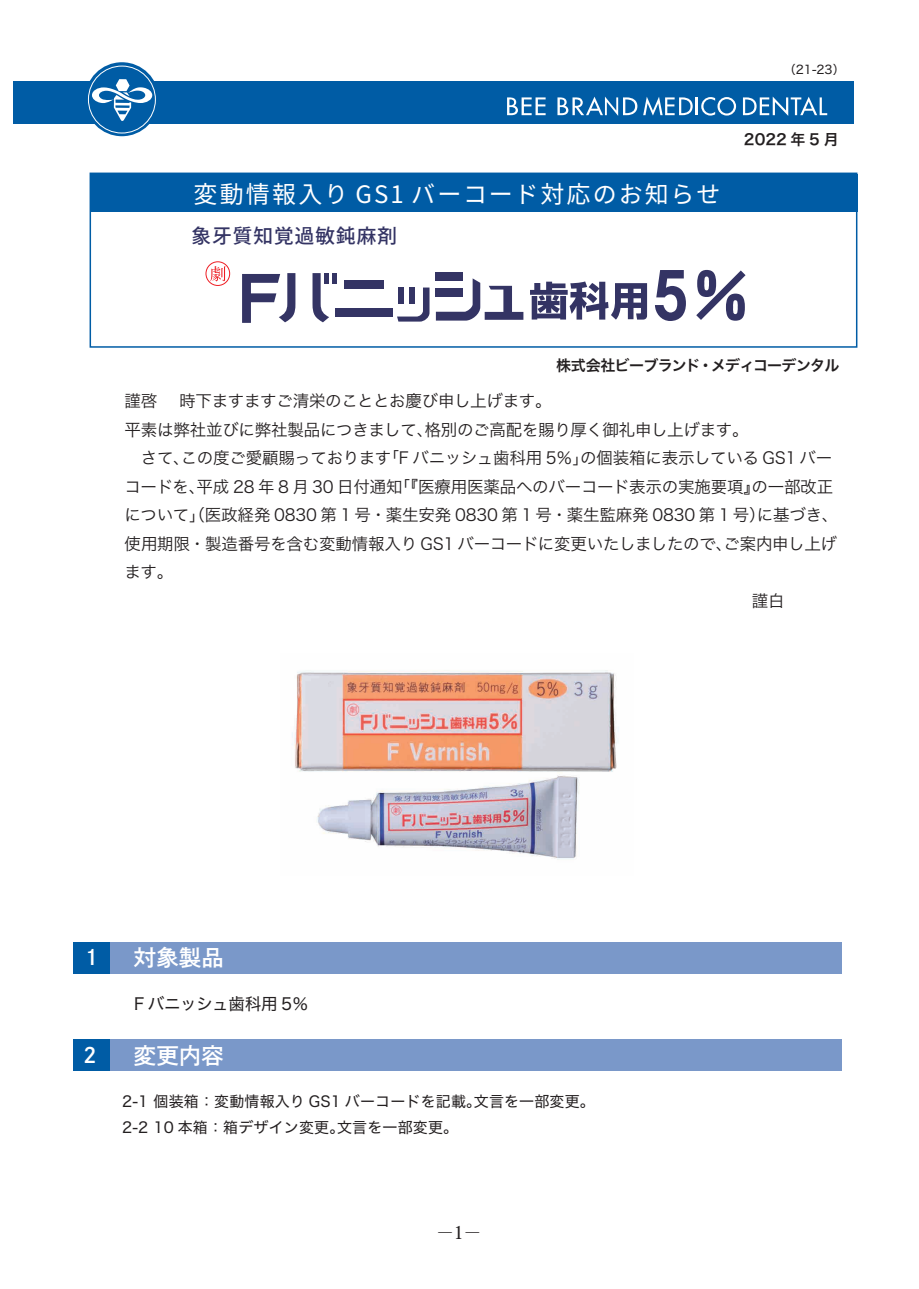
<style>
.page{position:relative;width:919px;height:1289px;background:#fff}
.page>*{position:absolute;margin:0;border:0;box-sizing:border-box;transform-origin:0 0}
.t1{font:24px "Source Han Sans JP";letter-spacing:.085em;color:#fff}
.t2{font:22.5px "DNP Shuei Go Kin Std B";color:#fff}
.t3{font:21px "DNP Shuei Go Kin Std B";color:#fff}
.t4{font:500 19.5px "Koz Go Pr 6 N";letter-spacing:.06em;color:#343464}
.t5{font:16.5px/28.5px "Hiragino Sans W3";letter-spacing:-.015em;color:#231f20}
.t6{font:16.5px "Hiragino Sans W4";letter-spacing:-.02em;color:#231f20}
.t7{font:15px/25.5px "Hiragino Sans W4";letter-spacing:.01em;color:#231f20}
.t8{font:15px "Hiragino Sans W6";letter-spacing:-.04em;color:#231f20}
.t9{font:12px "Hiragino Sans W4";color:#231f20}
</style>
<div class="page">
<div style="left:103px;top:942px;width:738px;height:31px;background:#7a98c9"></div>
<div style="left:73px;top:942px;width:37px;height:31px;background:#005ca5"></div>
<div style="left:103px;top:1039px;width:738px;height:32px;background:#7a98c9"></div>
<div style="left:73px;top:1039px;width:37px;height:32px;background:#005ca5"></div>
<div style="left:13px;top:81px;width:840px;height:43px;background:#005ca5"></div>
<svg style="left:507px;top:97px;width:38px;height:18px"></svg>
<svg style="left:557px;top:97px;width:80px;height:19px"></svg>
<svg style="left:643px;top:97px;width:49px;height:19px"></svg>
<hr style="left:695px;top:97px;width:3px;height:18px;background:#fff">
<svg style="left:701px;top:97px;width:35px;height:19px"></svg>
<svg style="left:743px;top:97px;width:84px;height:19px"></svg>
<svg style="left:85px;top:62px;width:74px;height:74px;fill:#005ca5"></svg>
<svg style="left:92px;top:79px;width:60px;height:42px"></svg>
<div style="left:88px;top:65px;width:68px;height:69px;border:1px solid #fff;border-radius:50%"></div>
<div style="left:90px;top:172px;width:767px;height:176px;border:2px solid #005ca5"></div>
<div style="left:89px;top:174px;width:768px;height:38px;background:#005ca5"></div>
<div style="left:344px;top:280px;width:40px;height:9px;background:#343464"></div>
<svg style="left:397px;top:287px;width:32px;height:34px"></svg>
<div style="left:336px;top:308px;width:57px;height:9px;background:#343464"></div>
<svg style="left:242px;top:273px;width:53px;height:50px"></svg>
<svg style="left:312px;top:273px;width:17px;height:49px"></svg>
<hr style="left:324px;top:273px;width:4px;height:10px;background:#343464">
<div style="left:332px;top:273px;width:5px;height:10px;background:#343464"></div>
<div style="left:398px;top:287px;width:6px;height:17px;background:#343464"></div>
<div style="left:409px;top:287px;width:6px;height:17px;background:#343464"></div>
<div style="left:435px;top:288px;width:28px;height:8px;background:#343464"></div>
<div style="left:435px;top:272px;width:28px;height:8px;background:#343464"></div>
<svg style="left:436px;top:278px;width:87px;height:42px"></svg>
<svg style="left:530px;top:281px;width:117px;height:38px"></svg>
<svg style="left:655px;top:270px;width:31px;height:51px"></svg>
<svg style="left:696px;top:270px;width:49px;height:51px"></svg>
<svg style="left:210px;top:266px;width:15px;height:15px"></svg>
<div style="left:205px;top:261px;width:25px;height:25px;border:1px solid #ee1d23;border-radius:50%"></div>
<img style="left:292px;top:670px;width:325px;height:190px">
<p class="t9" style="left:783px;top:59px;width:62px">（21-23）</p>
<h1 class="t1" style="left:193px;top:180px;width:528px">変動情報入り GS1 バーコード対応のお知らせ</h1>
<p class="t4" style="left:191px;top:225px;width:207px">象牙質知覚過敏鈍麻剤</p>
<p class="t8" style="left:744px;top:126px;width:96px">2022 年 5 月</p>
<p class="t8" style="left:556px;top:352px;width:285px">株式会社ビーブランド・メディコーデンタル</p>
<p class="t5" style="left:124px;top:385px;width:715px">謹啓 　時下ますますご清栄のこととお慶び申し上げます。<br>平素は弊社並びに弊社製品につきまして、格別のご高配を賜り厚く御礼申し上げます。<br>　さて、この度ご愛顧賜っております「F バニッシュ歯科用 5％」の個装箱に表示している GS1 バーコードを、平成 28 年 8 月 30 日付通知「『医療用医薬品へのバーコード表示の実施要項』の一部改正について」（医政経発 0830 第 1 号・薬生安発 0830 第 1 号・薬生監麻発 0830 第 1 号）に基づき、使用期限・製造番号を含む変動情報入り GS1 バーコードに変更いたしましたので、ご案内申し上げ</p>
<p class="t5" style="left:719px;top:585px;width:67px">　　謹白</p>
<p class="t3" style="left:81px;top:942px;width:23px">１</p>
<h2 class="t2" style="left:134px;top:942px;width:91px">対象製品</h2>
<p class="t6" style="left:134px;top:989px;width:176px">F バニッシュ歯科用 5％</p>
<p class="t3" style="left:83px;top:1040px;width:15px">2</p>
<h2 class="t2" style="left:134px;top:1039px;width:91px">変更内容</h2>
<p class="t7" style="left:122px;top:1087px;width:474px">2-1 個装箱：変動情報入り GS1 バーコードを記載。文言を一部変更。<br>2-2 10 本箱：箱デザイン変更。文言を一部変更。</p>
</div>
